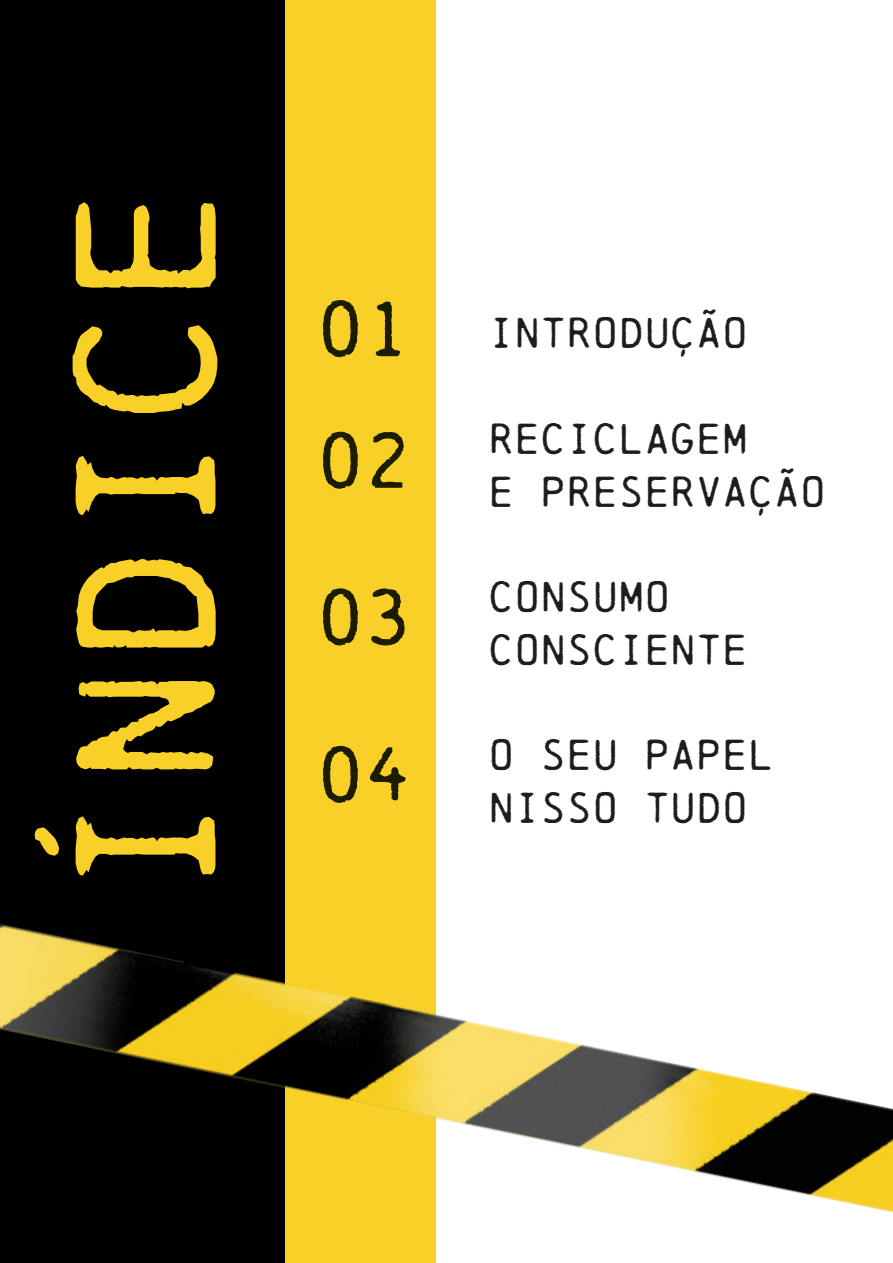
<style>
.page{position:relative;width:893px;height:1263px;background:#fff}
.page>*{position:absolute;margin:0;border:0;box-sizing:border-box;transform-origin:0 0}
.t1{font:186px "Chainprinter";color:#f8d027}
.t2{font:73.35px/131.7px "Chainprinter";color:#1c1d00}
.t3{font:40.2px/52.8px "Chainprinter";color:#1d1d1b}
</style>
<div class="page">
<div style="left:20px;top:0;width:416px;height:1262px;background:#f8d027"></div>
<div style="left:0;top:0;width:285px;height:1262px;background:#000"></div>
<img style="left:0;top:923px;width:893px;height:290px">
<h1 class="t1" style="left:33px;top:905px;width:722px;rotate:-90deg">ÍNDICE</h1>
<h2 class="t2" style="left:317px;top:263px;width:96px">01<br>02</h2>
<h2 class="t2" style="left:317px;top:538px;width:96px;line-height:157.5px">03<br>04</h2>
<p class="t3" style="left:488px;top:306px;width:261px">INTRODUÇÃO</p>
<p class="t3" style="left:488px;top:412px;width:339px">RECICLAGEM<br>E PRESERVAÇÃO</p>
<p class="t3" style="left:488px;top:570px;width:261px">CONSUMO<br>CONSCIENTE</p>
<p class="t3" style="left:488px;top:728px;width:287px">O SEU PAPEL<br>NISSO TUDO</p>
</div>
